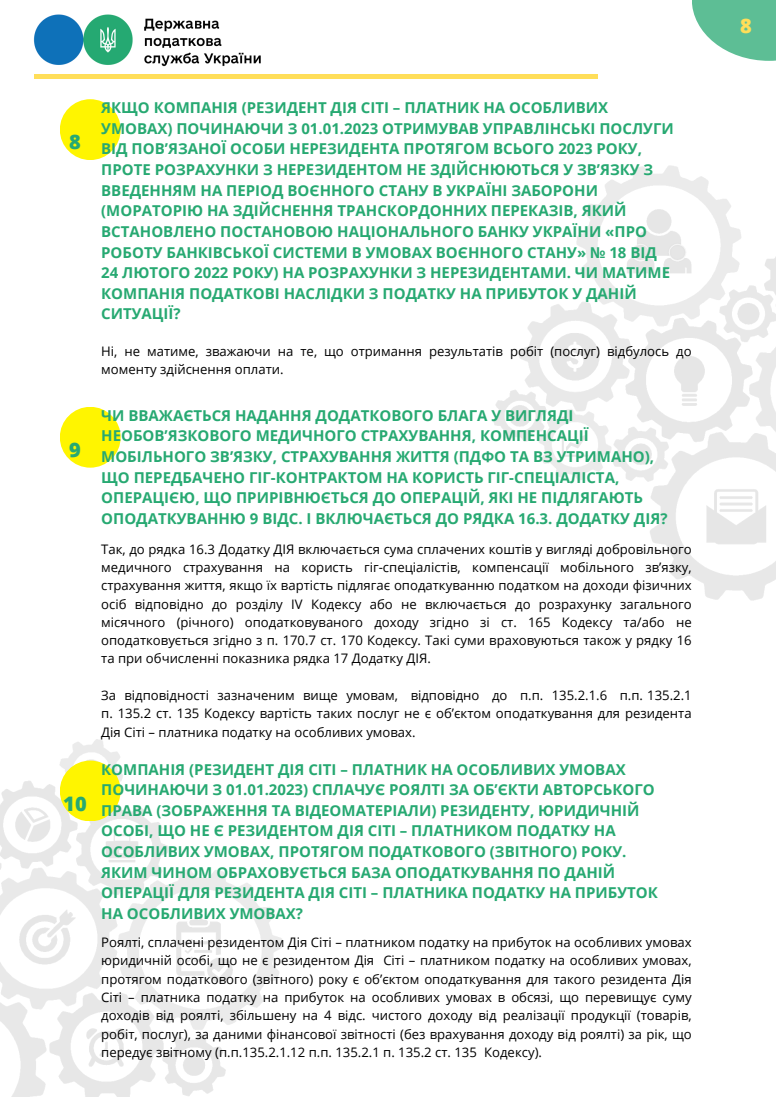
<style>
.page{position:relative;width:776px;height:1097px;background:#fff}
.page>*{position:absolute;margin:0;border:0;box-sizing:border-box;transform-origin:0 0}
.t1{font:800 20px "Open Sans";color:#27a972}
.t2{font:800 20px "Open Sans";color:#ffde59}
.t3{font:700 15px/20.6px "Open Sans";color:#27a972}
.t4{font:13.12px/18.2px "Open Sans";color:#000;text-align:justify}
</style>
<div class="page">
<hr style="left:282px;top:75px;width:315px;height:4px;background:#ffde59">
<hr style="left:34px;top:75px;width:315px;height:4px;background:#ffde59">
<svg style="left:692px;top:0;width:84px;height:61px;fill:#5dbe95"></svg>
<img style="left:0;top:739px;width:282px;height:358px">
<img style="left:494px;top:166px;width:282px;height:434px">
<img style="left:34px;top:14px;width:227px;height:52px">
<div style="left:60px;top:99px;width:61px;height:61px;background:#fff500;border-radius:50%"></div>
<div style="left:60px;top:407px;width:61px;height:61px;background:#fff500;border-radius:50%"></div>
<div style="left:60px;top:760px;width:61px;height:61px;background:#fff500;border-radius:50%"></div>
<h1 class="t1" style="left:69px;top:128px;width:13px">8</h1>
<h1 class="t1" style="left:69px;top:435px;width:13px">9</h1>
<h1 class="t1" style="left:63px;top:789px;width:25px">10</h1>
<p class="t3" style="left:101px;top:97px;width:574px">ЯКЩО КОМПАНІЯ (РЕЗИДЕНТ ДІЯ СІТІ – ПЛАТНИК НА ОСОБЛИВИХ УМОВАХ) ПОЧИНАЮЧИ З 01.01.2023 ОТРИМУВАВ УПРАВЛІНСЬКІ ПОСЛУГИ ВІД ПОВ’ЯЗАНОЇ ОСОБИ НЕРЕЗИДЕНТА ПРОТЯГОМ ВСЬОГО 2023 РОКУ, ПРОТЕ РОЗРАХУНКИ З НЕРЕЗИДЕНТОМ НЕ ЗДІЙСНЮЮТЬСЯ У ЗВ’ЯЗКУ З ВВЕДЕННЯМ НА ПЕРІОД ВОЄННОГО СТАНУ В УКРАЇНІ ЗАБОРОНИ (МОРАТОРІЮ НА ЗДІЙСНЕННЯ ТРАНСКОРДОННИХ ПЕРЕКАЗІВ, ЯКИЙ ВСТАНОВЛЕНО ПОСТАНОВОЮ НАЦІОНАЛЬНОГО БАНКУ УКРАЇНИ «ПРО РОБОТУ БАНКІВСЬКОЇ СИСТЕМИ В УМОВАХ ВОЄННОГО СТАНУ» № 18 ВІД 24 ЛЮТОГО 2022 РОКУ) НА РОЗРАХУНКИ З НЕРЕЗИДЕНТАМИ. ЧИ МАТИМЕ КОМПАНІЯ ПОДАТКОВІ НАСЛІДКИ З ПОДАТКУ НА ПРИБУТОК У ДАНІЙ СИТУАЦІЇ?</p>
<p class="t4" style="left:101px;top:342px;width:592px">Ні, не матиме, зважаючи на те, що отримання результатів робіт (послуг) відбулось до моменту здійснення оплати.</p>
<p class="t3" style="left:101px;top:405px;width:568px">ЧИ ВВАЖАЄТЬСЯ НАДАННЯ ДОДАТКОВОГО БЛАГА У ВИГЛЯДІ НЕОБОВ’ЯЗКОВОГО МЕДИЧНОГО СТРАХУВАННЯ, КОМПЕНСАЦІЇ МОБІЛЬНОГО ЗВ’ЯЗКУ, СТРАХУВАННЯ ЖИТТЯ (ПДФО ТА ВЗ УТРИМАНО), ЩО ПЕРЕДБАЧЕНО ГІГ-КОНТРАКТОМ НА КОРИСТЬ ГІГ-СПЕЦІАЛІСТА, ОПЕРАЦІЄЮ, ЩО ПРИРІВНЮЄТЬСЯ ДО ОПЕРАЦІЙ, ЯКІ НЕ ПІДЛЯГАЮТЬ ОПОДАТКУВАННЮ 9 ВІДС. І ВКЛЮЧАЄТЬСЯ ДО РЯДКА 16.3. ДОДАТКУ ДІЯ?</p>
<p class="t4" style="left:101px;top:539px;width:592px">Так, до рядка 16.3 Додатку ДІЯ включається сума сплачених коштів у вигляді добровільного медичного страхування на користь гіг-спеціалістів, компенсації мобільного зв’язку, страхування життя, якщо їх вартість підлягає оподаткуванню податком на доходи фізичних осіб відповідно до розділу IV Кодексу або не включається до розрахунку загального місячного (річного) оподатковуваного доходу згідно зі ст. 165 Кодексу та/або не оподатковується згідно з п. 170.7 ст. 170 Кодексу. Такі суми враховуються також у рядку 16 та при обчисленні показника рядка 17 Додатку ДІЯ.</p>
<p class="t4" style="left:101px;top:686px;width:592px">За відповідності зазначеним вище умовам, відповідно до п.п. 135.2.1.6 п.п. 135.2.1 п. 135.2 ст. 135 Кодексу вартість таких послуг не є об’єктом оподаткування для резидента Дія Сіті – платника податку на особливих умовах.</p>
<p class="t3" style="left:101px;top:758px;width:558px">КОМПАНІЯ (РЕЗИДЕНТ ДІЯ СІТІ – ПЛАТНИК НА ОСОБЛИВИХ УМОВАХ ПОЧИНАЮЧИ З 01.01.2023) СПЛАЧУЄ РОЯЛТІ ЗА ОБ’ЄКТИ АВТОРСЬКОГО ПРАВА (ЗОБРАЖЕННЯ ТА ВІДЕОМАТЕРІАЛИ) РЕЗИДЕНТУ, ЮРИДИЧНІЙ ОСОБІ, ЩО НЕ Є РЕЗИДЕНТОМ ДІЯ СІТІ – ПЛАТНИКОМ ПОДАТКУ НА ОСОБЛИВИХ УМОВАХ, ПРОТЯГОМ ПОДАТКОВОГО (ЗВІТНОГО) РОКУ.<br>ЯКИМ ЧИНОМ ОБРАХОВУЄТЬСЯ БАЗА ОПОДАТКУВАННЯ ПО ДАНІЙ ОПЕРАЦІЇ ДЛЯ РЕЗИДЕНТА ДІЯ СІТІ – ПЛАТНИКА ПОДАТКУ НА ПРИБУТОК НА ОСОБЛИВИХ УМОВАХ?</p>
<p class="t4" style="left:101px;top:933px;width:592px">Роялті, сплачені резидентом Дія Сіті – платником податку на прибуток на особливих умовах юридичній особі, що не є резидентом Дія Сіті – платником податку на особливих умовах, протягом податкового (звітного) року є об’єктом оподаткування для такого резидента Дія Сіті – платника податку на прибуток на особливих умовах в обсязі, що перевищує суму доходів від роялті, збільшену на 4 відс. чистого доходу від реалізації продукції (товарів, робіт, послуг), за даними фінансової звітності (без врахування доходу від роялті) за рік, що передує звітному (п.п.135.2.1.12 п.п. 135.2.1 п. 135.2 ст. 135 Кодексу).</p>
<h1 class="t2" style="left:740px;top:12px;width:13px">8</h1>
</div>
